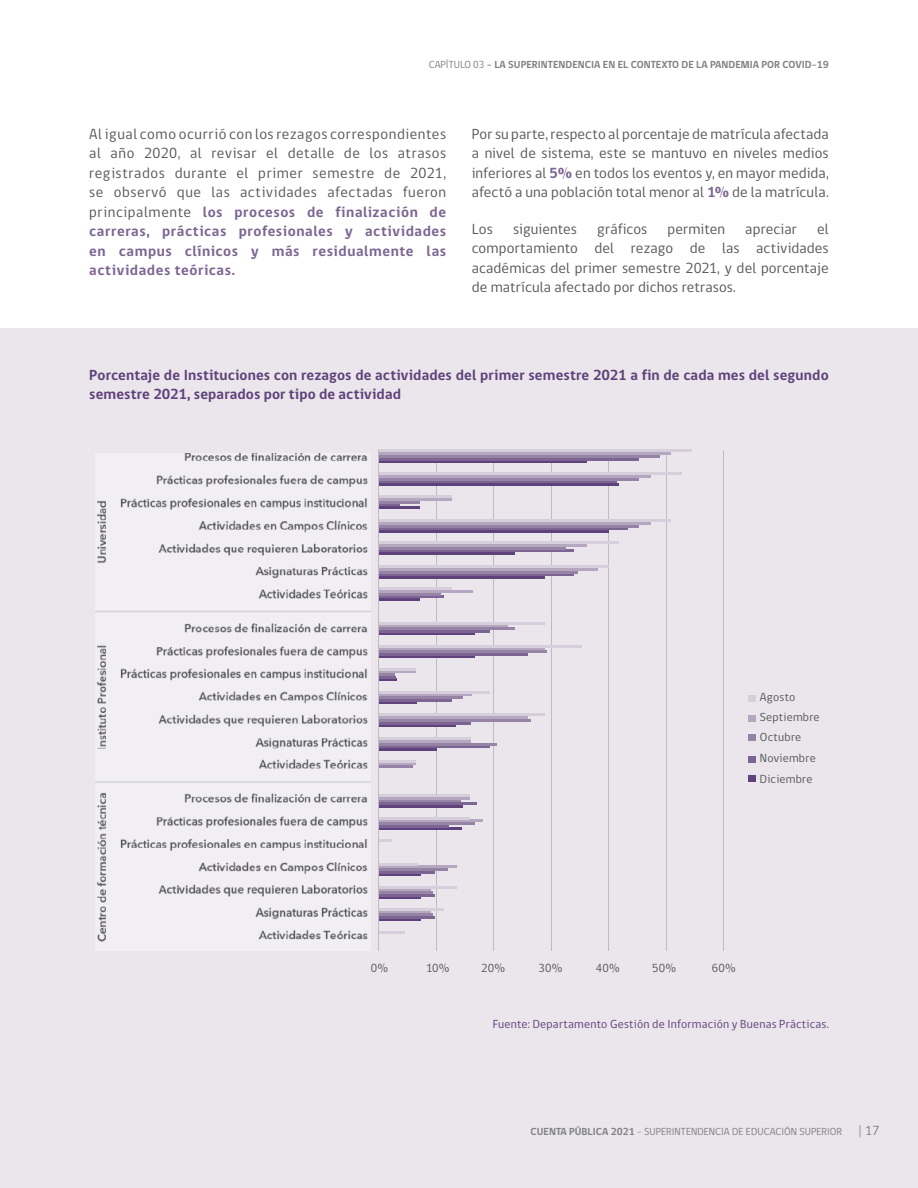
<style>
.page{position:relative;width:918px;height:1188px;background:#fff}
.page>*{position:absolute;margin:0;border:0;box-sizing:border-box;transform-origin:0 0}
.t1{font:15px/19.5px "gob CL";letter-spacing:.01em;color:#57585a;text-align:justify}
.t2{font:700 15px/19.5px "gob CL";letter-spacing:-.01em;color:#5f417b}
.t3{font:12px/20.4px "gob CL";letter-spacing:.015em;color:#57585a}
.t4{font:12px "gob CL";letter-spacing:.02em;color:#5f417b}
.t5{font:700 10.5px "gob CL";color:#808285}
.t6{font:10.5px "gob CL";color:#808285}
.s1{font-weight:400}
.s2{font-weight:700;color:#7c6592}
.s3{font-weight:700}
.s4{font-size:13.5px}
</style>
<div class="page">
<div style="left:0;top:329px;width:918px;height:859px;background:#eae6eb"></div>
<img style="left:96px;top:453px;width:275px;height:489px">
<hr style="left:666px;top:450px;width:1px;height:500px;background:#bcbdc0">
<hr style="left:723px;top:450px;width:1px;height:500px;background:#bcbdc0">
<hr style="left:551px;top:450px;width:1px;height:500px;background:#bcbdc0">
<hr style="left:608px;top:450px;width:1px;height:500px;background:#bcbdc0">
<hr style="left:436px;top:450px;width:1px;height:500px;background:#bcbdc0">
<hr style="left:493px;top:450px;width:1px;height:500px;background:#bcbdc0">
<hr style="left:379px;top:460px;width:208px;height:3px;background:#5f417b">
<hr style="left:379px;top:458px;width:260px;height:2px;background:#7c6592">
<hr style="left:379px;top:455px;width:281px;height:3px;background:#9684a7">
<hr style="left:379px;top:452px;width:292px;height:3px;background:#b5a7bf">
<hr style="left:379px;top:450px;width:313px;height:2px;background:#d6cfdb">
<hr style="left:379px;top:483px;width:239px;height:3px;background:#5f417b">
<hr style="left:379px;top:481px;width:238px;height:2px;background:#7c6592">
<hr style="left:379px;top:478px;width:260px;height:3px;background:#9684a7">
<hr style="left:379px;top:475px;width:271px;height:3px;background:#b5a7bf">
<hr style="left:379px;top:473px;width:302px;height:2px;background:#d6cfdb">
<hr style="left:379px;top:506px;width:41px;height:3px;background:#5f417b">
<hr style="left:379px;top:504px;width:21px;height:2px;background:#7c6592">
<hr style="left:379px;top:501px;width:41px;height:3px;background:#9684a7">
<hr style="left:379px;top:498px;width:72px;height:3px;background:#b5a7bf">
<hr style="left:379px;top:496px;width:72px;height:2px;background:#d6cfdb">
<hr style="left:379px;top:530px;width:229px;height:3px;background:#5f417b">
<hr style="left:379px;top:527px;width:249px;height:3px;background:#7c6592">
<hr style="left:379px;top:525px;width:260px;height:2px;background:#9684a7">
<hr style="left:379px;top:522px;width:271px;height:3px;background:#b5a7bf">
<hr style="left:379px;top:519px;width:292px;height:3px;background:#d6cfdb">
<hr style="left:379px;top:552px;width:135px;height:3px;background:#5f417b">
<hr style="left:379px;top:549px;width:194px;height:3px;background:#7c6592">
<hr style="left:379px;top:547px;width:187px;height:2px;background:#9684a7">
<hr style="left:379px;top:544px;width:208px;height:3px;background:#b5a7bf">
<hr style="left:379px;top:541px;width:239px;height:3px;background:#d6cfdb">
<hr style="left:379px;top:576px;width:166px;height:3px;background:#5f417b">
<hr style="left:379px;top:573px;width:194px;height:3px;background:#7c6592">
<hr style="left:379px;top:571px;width:198px;height:2px;background:#9684a7">
<hr style="left:379px;top:568px;width:218px;height:3px;background:#b5a7bf">
<hr style="left:379px;top:565px;width:229px;height:3px;background:#d6cfdb">
<hr style="left:379px;top:598px;width:40px;height:3px;background:#5f417b">
<hr style="left:379px;top:595px;width:64px;height:3px;background:#7c6592">
<hr style="left:379px;top:593px;width:62px;height:2px;background:#9684a7">
<hr style="left:379px;top:590px;width:93px;height:3px;background:#b5a7bf">
<hr style="left:379px;top:587px;width:72px;height:3px;background:#d6cfdb">
<hr style="left:379px;top:633px;width:95px;height:2px;background:#5f417b">
<hr style="left:379px;top:630px;width:110px;height:3px;background:#7c6592">
<hr style="left:379px;top:627px;width:135px;height:3px;background:#9684a7">
<hr style="left:379px;top:624px;width:129px;height:3px;background:#b5a7bf">
<hr style="left:379px;top:622px;width:166px;height:2px;background:#d6cfdb">
<hr style="left:379px;top:655px;width:95px;height:3px;background:#5f417b">
<hr style="left:379px;top:653px;width:148px;height:2px;background:#7c6592">
<hr style="left:379px;top:650px;width:168px;height:3px;background:#9684a7">
<hr style="left:379px;top:647px;width:166px;height:3px;background:#b5a7bf">
<hr style="left:379px;top:645px;width:203px;height:2px;background:#d6cfdb">
<hr style="left:379px;top:678px;width:18px;height:3px;background:#5f417b">
<svg style="left:380px;top:676px;width:16px;height:2px"></svg>
<hr style="left:379px;top:673px;width:16px;height:3px;background:#9684a7">
<hr style="left:379px;top:670px;width:36px;height:3px;background:#b5a7bf">
<hr style="left:379px;top:668px;width:36px;height:2px;background:#d6cfdb">
<hr style="left:379px;top:701px;width:38px;height:3px;background:#5f417b">
<hr style="left:379px;top:699px;width:73px;height:2px;background:#7c6592">
<hr style="left:379px;top:696px;width:84px;height:3px;background:#9684a7">
<hr style="left:379px;top:693px;width:93px;height:3px;background:#b5a7bf">
<hr style="left:379px;top:691px;width:110px;height:2px;background:#d6cfdb">
<hr style="left:379px;top:724px;width:76px;height:3px;background:#5f417b">
<hr style="left:379px;top:722px;width:92px;height:2px;background:#7c6592">
<hr style="left:379px;top:719px;width:152px;height:3px;background:#9684a7">
<hr style="left:379px;top:716px;width:148px;height:3px;background:#b5a7bf">
<hr style="left:379px;top:714px;width:166px;height:2px;background:#d6cfdb">
<hr style="left:379px;top:748px;width:57px;height:3px;background:#5f417b">
<hr style="left:379px;top:746px;width:110px;height:2px;background:#7c6592">
<hr style="left:379px;top:743px;width:118px;height:3px;background:#9684a7">
<hr style="left:379px;top:740px;width:92px;height:3px;background:#b5a7bf">
<hr style="left:379px;top:738px;width:92px;height:2px;background:#d6cfdb">
<hr style="left:379px;top:805px;width:84px;height:2px;background:#5f417b">
<hr style="left:379px;top:802px;width:97px;height:3px;background:#7c6592">
<hr style="left:379px;top:799px;width:81px;height:3px;background:#9684a7">
<hr style="left:379px;top:797px;width:91px;height:2px;background:#b5a7bf">
<hr style="left:379px;top:794px;width:91px;height:3px;background:#d6cfdb">
<hr style="left:379px;top:828px;width:83px;height:2px;background:#5f417b">
<hr style="left:379px;top:825px;width:70px;height:3px;background:#7c6592">
<hr style="left:379px;top:822px;width:95px;height:3px;background:#9684a7">
<hr style="left:379px;top:820px;width:104px;height:2px;background:#b5a7bf">
<hr style="left:379px;top:817px;width:91px;height:3px;background:#d6cfdb">
<hr style="left:379px;top:874px;width:41px;height:2px;background:#5f417b">
<hr style="left:379px;top:871px;width:56px;height:3px;background:#7c6592">
<hr style="left:379px;top:868px;width:69px;height:3px;background:#9684a7">
<hr style="left:379px;top:866px;width:78px;height:2px;background:#b5a7bf">
<hr style="left:379px;top:863px;width:39px;height:3px;background:#d6cfdb">
<hr style="left:379px;top:897px;width:41px;height:2px;background:#5f417b">
<hr style="left:379px;top:894px;width:56px;height:3px;background:#7c6592">
<hr style="left:379px;top:891px;width:54px;height:3px;background:#9684a7">
<hr style="left:379px;top:888px;width:52px;height:3px;background:#b5a7bf">
<hr style="left:379px;top:886px;width:78px;height:2px;background:#d6cfdb">
<hr style="left:379px;top:919px;width:41px;height:2px;background:#5f417b">
<hr style="left:379px;top:916px;width:56px;height:3px;background:#7c6592">
<hr style="left:379px;top:913px;width:54px;height:3px;background:#9684a7">
<hr style="left:379px;top:910px;width:52px;height:3px;background:#b5a7bf">
<hr style="left:379px;top:908px;width:64px;height:2px;background:#d6cfdb">
<hr style="left:379px;top:931px;width:26px;height:2px;background:#d6cfdb">
<div style="left:748px;top:775px;width:7px;height:7px;background:#5f417b"></div>
<div style="left:748px;top:756px;width:7px;height:7px;background:#7c6592"></div>
<div style="left:748px;top:734px;width:7px;height:7px;background:#9684a7"></div>
<div style="left:748px;top:715px;width:7px;height:7px;background:#b5a7bf"></div>
<div style="left:748px;top:695px;width:7px;height:7px;background:#d6cfdb"></div>
<hr style="left:379px;top:765px;width:33px;height:3px;background:#9684a7">
<hr style="left:379px;top:763px;width:36px;height:2px;background:#b5a7bf">
<hr style="left:379px;top:760px;width:36px;height:3px;background:#d6cfdb">
<svg style="left:380px;top:839px;width:11px;height:3px"></svg>
<hr style="left:379px;top:450px;width:1px;height:500px;background:#bcbdc0">
<p class="t5" style="left:429px;top:58px;width:402px"><span class="s1">CAPÍTULO 03</span> - LA SUPERINTENDENCIA EN EL CONTEXTO DE LA PANDEMIA POR COVID-19</p>
<p class="t1" style="left:89px;top:124px;width:359px">Al igual como ocurrió con los rezagos correspondientes al año 2020, al revisar el detalle de los atrasos registrados durante el primer semestre de 2021, se observó que las actividades afectadas fueron principalmente <span class="s2">los procesos de finalización de carreras, prácticas profesionales y actividades en campus clínicos y más residualmente las actividades teóricas.</span></p>
<p class="t1" style="left:472px;top:124px;width:358px">Por su parte, respecto al porcentaje de matrícula afectada a nivel de sistema, este se mantuvo en niveles medios inferiores al <span class="s2">5%</span> en todos los eventos y, en mayor medida, afectó a una población total menor al <span class="s2">1%</span> de la matrícula.</p>
<p class="t1" style="left:472px;top:219px;width:23px">Los</p>
<p class="t1" style="left:513px;top:219px;width:66px">siguientes</p>
<p class="t1" style="left:597px;top:219px;width:52px">gráficos</p>
<p class="t1" style="left:668px;top:219px;width:59px">permiten</p>
<p class="t1" style="left:745px;top:219px;width:53px">apreciar</p>
<p class="t1" style="left:472px;top:219px;width:358px;text-indent:345px">el comportamiento del rezago de las actividades académicas del primer semestre 2021, y del porcentaje de matrícula afectado por dichos retrasos.</p>
<p class="t2" style="left:89px;top:365px;width:741px">Porcentaje de Instituciones con rezagos de actividades del primer semestre 2021 a fin de cada mes del segundo semestre 2021, separados por tipo de actividad</p>
<p class="t3" style="left:760px;top:687px;width:61px">Agosto<br>Septiembre<br>Octubre<br>Noviembre<br>Diciembre</p>
<p class="t3" style="left:371px;top:958px;width:19px">0%</p>
<p class="t3" style="left:426px;top:958px;width:25px">10%</p>
<p class="t3" style="left:481px;top:958px;width:25px">20%</p>
<p class="t3" style="left:539px;top:958px;width:25px">30%</p>
<p class="t3" style="left:596px;top:958px;width:26px">40%</p>
<p class="t3" style="left:652px;top:958px;width:25px">50%</p>
<p class="t3" style="left:712px;top:958px;width:26px">60%</p>
<p class="t4" style="left:493px;top:1015px;width:338px">Fuente: Departamento Gestión de Información y Buenas Prácticas.</p>
<p class="t6" style="left:531px;top:1124px;width:351px"><span class="s3">CUENTA PÚBLICA 2021</span> - SUPERINTENDENCIA DE EDUCACIÓN SUPERIOR <span class="s4">| 17</span></p>
</div>
